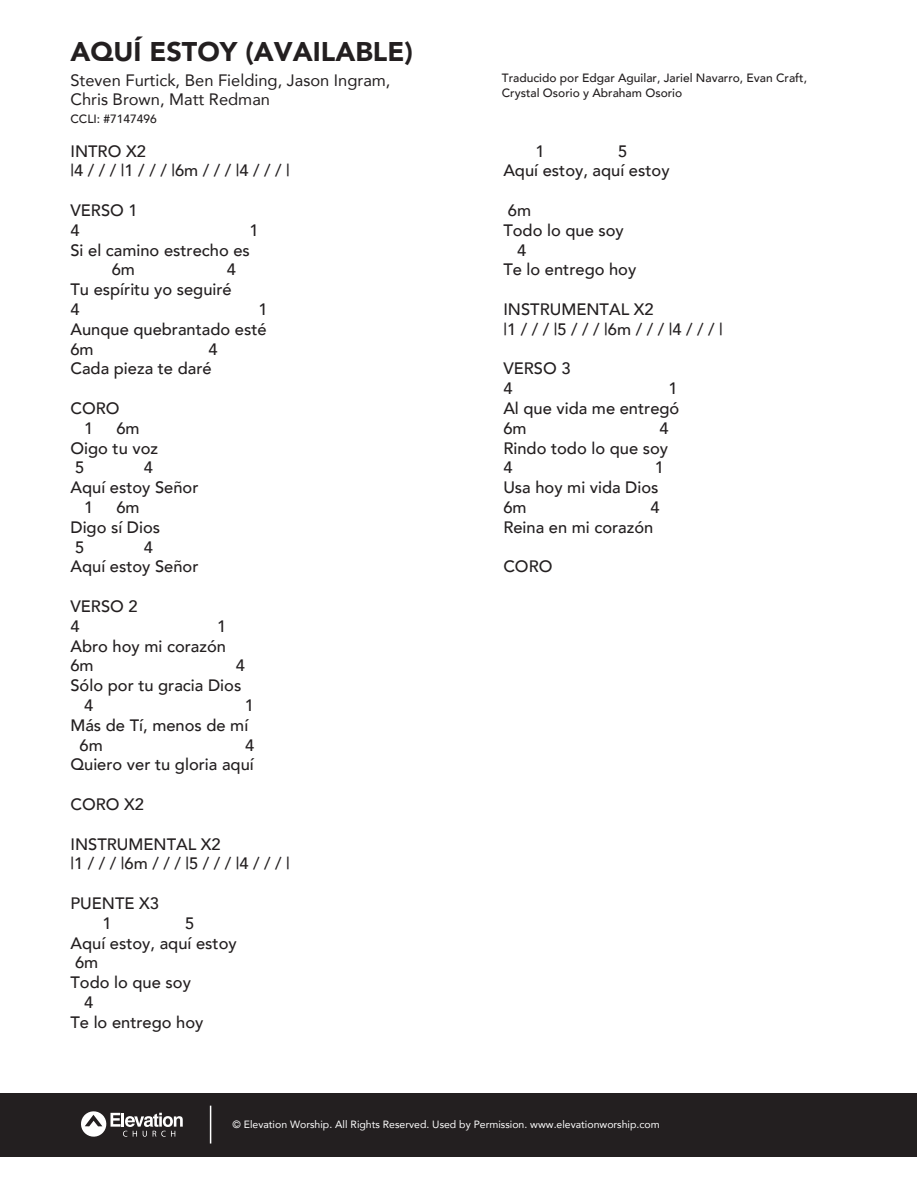
<style>
.page{position:relative;width:918px;height:1188px;background:#fff}
.page>*{position:absolute;margin:0;border:0;box-sizing:border-box;transform-origin:0 0}
.t1{font:900 27px "Avenir";color:#231f20}
.t2{font:500 16.5px/19.8px "Avenir";color:#231f20}
.t3{font:16.5px/19.8px "Avenir";color:#231f20}
.t4{font:500 12px/15px "Avenir";color:#231f20}
.t5{font:10.5px "Avenir";color:#fff}
</style>
<div class="page">
<div style="left:1px;top:1094px;width:916px;height:63px;background:#231f20"></div>
<svg style="left:81px;top:1111px;width:102px;height:26px"></svg>
<hr style="left:210px;top:1106px;width:1px;height:38px;background:#fff">
<h1 class="t1" style="left:70px;top:29px;width:344px">AQUÍ ESTOY (AVAILABLE)</h1>
<p class="t3" style="left:70px;top:69px;width:322px">Steven Furtick, Ben Fielding, Jason Ingram,<br>Chris Brown, Matt Redman</p>
<p class="t4" style="left:70px;top:111px;width:88px">CCLI: #7147496</p>
<p class="t2" style="left:70px;top:140px;width:221px">INTRO X2<br>|4 / / / |1 / / / |6m / / / |4 / / / |</p>
<p class="t2" style="left:70px;top:199px;width:69px">VERSO 1<br>4</p>
<p class="t2" style="left:249px;top:219px;width:11px">1</p>
<p class="t2" style="left:70px;top:239px;width:181px">Si el camino estrecho es</p>
<p class="t2" style="left:112px;top:259px;width:25px">6m</p>
<p class="t2" style="left:70px;top:259px;width:167px;text-indent:156px">4<br>Tu espíritu yo seguiré<br>4</p>
<p class="t2" style="left:70px;top:298px;width:199px;text-align:justify;text-indent:188px">1<br>Aunque quebrantado esté 6m</p>
<p class="t2" style="left:70px;top:338px;width:149px;text-indent:138px">4<br>Cada pieza te daré</p>
<p class="t2" style="left:84px;top:397px;width:37px;text-indent:-14px">CORO<br>1</p>
<p class="t2" style="left:70px;top:417px;width:89px;text-indent:46px">6m<br>Oigo tu voz<br>5</p>
<p class="t2" style="left:144px;top:457px;width:11px">4</p>
<p class="t2" style="left:70px;top:477px;width:130px">Aquí estoy Señor</p>
<p class="t2" style="left:84px;top:496px;width:11px">1</p>
<p class="t2" style="left:70px;top:496px;width:91px;text-indent:46px">6m<br>Digo sí Dios<br>5</p>
<p class="t2" style="left:70px;top:536px;width:130px;text-indent:73px">4<br>Aquí estoy Señor</p>
<p class="t2" style="left:70px;top:595px;width:69px">VERSO 2<br>4</p>
<p class="t2" style="left:70px;top:615px;width:157px;text-align:justify;text-indent:147px">1<br>Abro hoy mi corazón 6m</p>
<p class="t2" style="left:236px;top:655px;width:11px">4</p>
<p class="t2" style="left:70px;top:675px;width:172px">Sólo por tu gracia Dios</p>
<p class="t2" style="left:84px;top:694px;width:11px">4</p>
<p class="t2" style="left:245px;top:694px;width:11px">1</p>
<p class="t2" style="left:70px;top:714px;width:179px">Más de Tí, menos de mí</p>
<p class="t2" style="left:80px;top:734px;width:25px">6m</p>
<p class="t2" style="left:70px;top:734px;width:185px;text-align:right">4<br>Quiero ver tu gloria aquí</p>
<p class="t2" style="left:70px;top:793px;width:75px">CORO X2</p>
<p class="t2" style="left:70px;top:833px;width:221px">INSTRUMENTAL X2<br>|1 / / / |6m / / / |5 / / / |4 / / / |</p>
<p class="t2" style="left:103px;top:892px;width:58px;text-indent:-32px">PUENTE X3<br>1</p>
<p class="t2" style="left:185px;top:912px;width:11px">5</p>
<p class="t2" style="left:70px;top:932px;width:168px">Aquí estoy, aquí estoy</p>
<p class="t2" style="left:75px;top:952px;width:25px">6m</p>
<p class="t2" style="left:70px;top:972px;width:122px">Todo lo que soy</p>
<p class="t2" style="left:84px;top:991px;width:11px">4</p>
<p class="t2" style="left:70px;top:1011px;width:135px">Te lo entrego hoy</p>
<p class="t4" style="left:502px;top:69px;width:307px">Traducido por Edgar Aguilar, Jariel Navarro, Evan Craft,<br>Crystal Osorio y Abraham Osorio</p>
<p class="t2" style="left:503px;top:140px;width:168px;text-indent:115px">5<br>Aquí estoy, aquí estoy</p>
<p class="t2" style="left:508px;top:199px;width:25px">6m</p>
<p class="t2" style="left:503px;top:219px;width:122px">Todo lo que soy</p>
<p class="t2" style="left:517px;top:239px;width:11px">4</p>
<p class="t2" style="left:503px;top:259px;width:135px">Te lo entrego hoy</p>
<p class="t2" style="left:503px;top:298px;width:221px">INSTRUMENTAL X2<br>|1 / / / |5 / / / |6m / / / |4 / / / |</p>
<p class="t2" style="left:503px;top:358px;width:69px">VERSO 3<br>4</p>
<p class="t2" style="left:535px;top:140px;width:11px">1</p>
<p class="t2" style="left:503px;top:378px;width:178px;text-align:justify;text-indent:165px">1<br>Al que vida me entregó 6m</p>
<p class="t2" style="left:503px;top:417px;width:167px;text-align:justify;text-indent:156px">4<br>Rindo todo lo que soy 4</p>
<p class="t2" style="left:503px;top:457px;width:162px;text-indent:151px">1<br>Usa hoy mi vida Dios<br>6m</p>
<p class="t2" style="left:503px;top:496px;width:158px;text-indent:147px">4<br>Reina en mi corazón</p>
<p class="t2" style="left:503px;top:556px;width:51px">CORO</p>
<p class="t5" style="left:232px;top:1116px;width:429px">© Elevation Worship. All Rights Reserved. Used by Permission. www.elevationworship.com</p>
</div>
